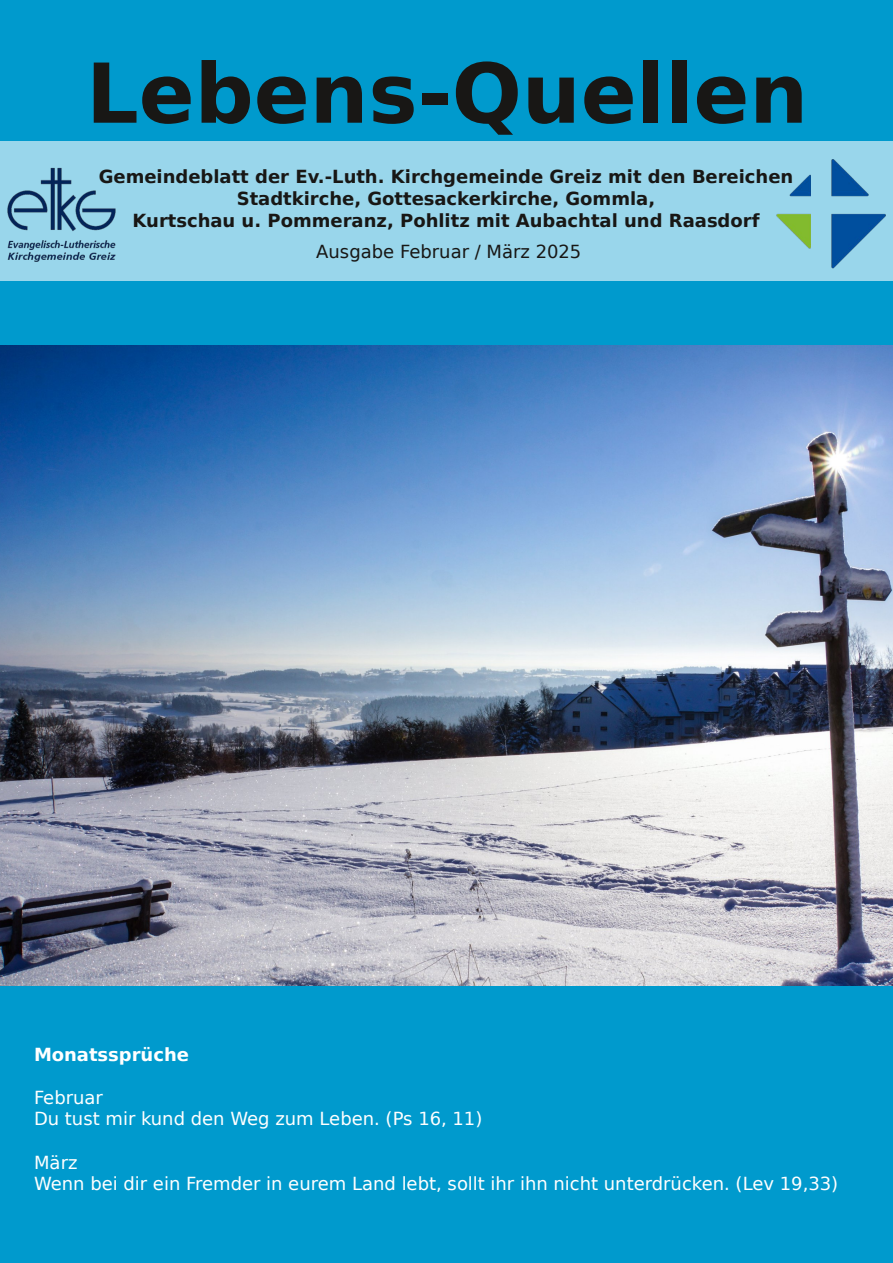
<style>
.page{position:relative;width:893px;height:1263px;background:#009acd}
.page>*{position:absolute;margin:0;border:0;box-sizing:border-box;transform-origin:0 0}
.t1{font:700 82.5px "DejaVu Sans";color:#181715}
.t2{font:700 18px/21.6px "DejaVu Sans";color:#181715;text-align:center}
.t3{font:18px/21.6px "DejaVu Sans";color:#fff}
.t4{font:18px "DejaVu Sans";color:#181715}
.t5{font:700 18px "DejaVu Sans";letter-spacing:-.005em;color:#fff}
</style>
<div class="page">
<div style="left:0;top:142px;width:893px;height:139px;background:#99d6eb"></div>
<img style="left:7px;top:167px;width:109px;height:95px">
<img style="left:776px;top:159px;width:110px;height:110px">
<img style="left:0;top:345px;width:893px;height:640px">
<h1 class="t1" style="left:86px;top:46px;width:723px">Lebens-Quellen</h1>
<p class="t2" style="left:99px;top:166px;width:696px">Gemeindeblatt der Ev.-Luth. Kirchgemeinde Greiz mit den Bereichen<br>Stadtkirche, Gottesackerkirche, Gommla,<br>Kurtschau u. Pommeranz, Pohlitz mit Aubachtal und Raasdorf</p>
<p class="t4" style="left:316px;top:242px;width:267px">Ausgabe Februar / März 2025</p>
<p class="t5" style="left:34px;top:1044px;width:157px">Monatssprüche</p>
<p class="t3" style="left:34px;top:1087px;width:450px">Februar<br>Du tust mir kund den Weg zum Leben. (Ps 16, 11)</p>
<p class="t3" style="left:34px;top:1151px;width:806px">März<br>Wenn bei dir ein Fremder in eurem Land lebt, sollt ihr ihn nicht unterdrücken. (Lev 19,33)</p>
</div>
